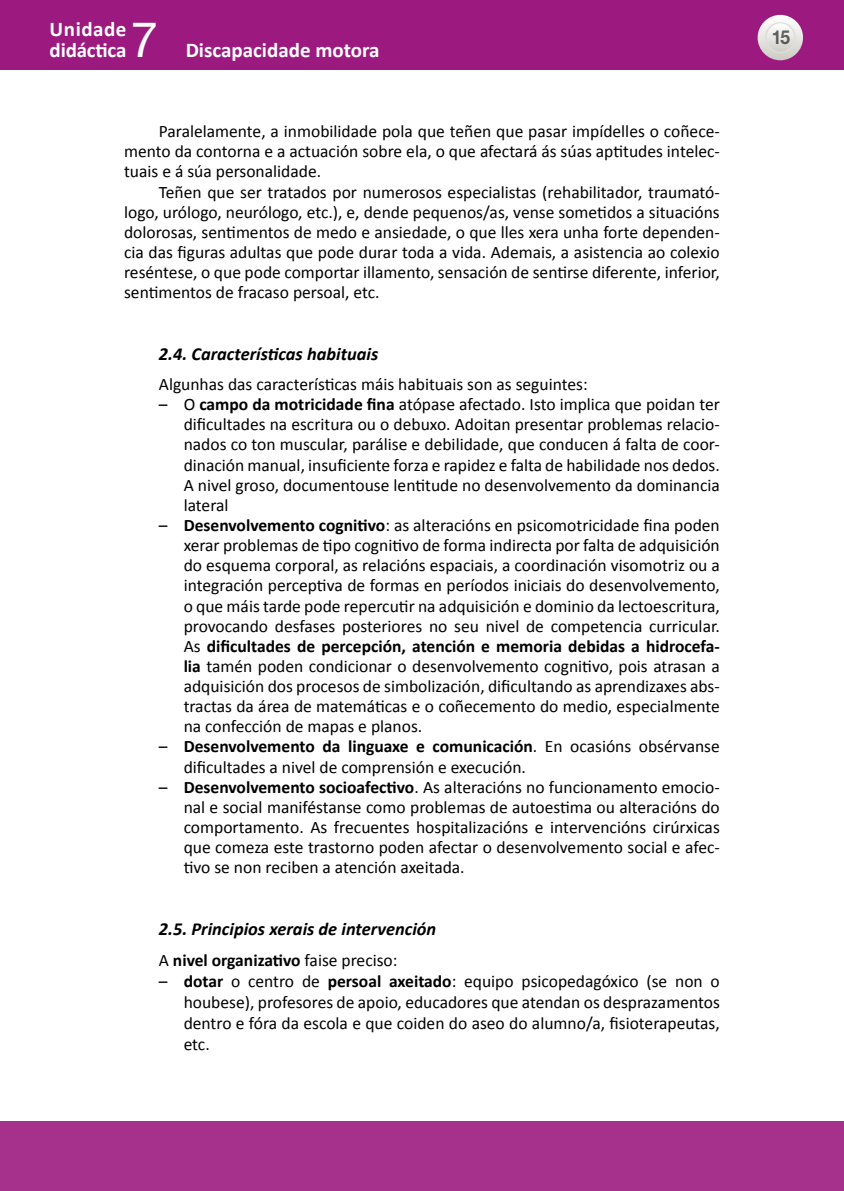
<style>
.page{position:relative;width:844px;height:1191px;background:#fff}
.page>*{position:absolute;margin:0;border:0;box-sizing:border-box;transform-origin:0 0}
.t1{font:49px "Helvetica Neue LT Std";color:#fff}
.t2{font:700 21px/21px "Calibri";color:#fff}
.t3{font:700 19.25px "Helvetica Neue LT Std";color:#000;scale:.9 1}
.t4{font:italic 700 18.38px "Calibri";color:#000}
.t5{font:17.5px/20.1px "Calibri";color:#000;text-align:justify}
.t6{font:700 17.5px "Calibri";color:#000}
.s1{font-weight:700}
.s2{font-weight:400}
</style>
<div class="page">
<div style="left:0;top:0;width:843px;height:69px;background:#9c1a7f"></div>
<svg style="left:757px;top:15px;width:45px;height:45px"></svg>
<svg style="left:765px;top:23px;width:29px;height:29px"></svg>
<div style="left:764px;top:22px;width:31px;height:31px;border:1px solid #dfdeda;border-radius:50%"></div>
<div style="left:0;top:1121px;width:843px;height:70px;background:#a6318c"></div>
<p class="t2" style="left:50px;top:18px;width:78px">Unidade didáctica</p>
<h1 class="t1" style="left:131px;top:11px;width:29px">7</h1>
<p class="t3" style="left:770px;top:26px;width:23px">15</p>
<p class="t2" style="left:186px;top:39px;width:195px">Discapacidade motora</p>
<p class="t5" style="left:124px;top:120px;width:597px;text-indent:35px">Paralelamente, a inmobilidade pola que teñen que pasar impídelles o coñece&shy;mento da contorna e a actuación sobre ela, o que afectará ás súas aptitudes intelec&shy;tuais e á súa personalidade.</p>
<p class="t5" style="left:124px;top:181px;width:597px;text-indent:35px">Teñen que ser tratados por numerosos especialistas (rehabilitador, traumató&shy;logo, urólogo, neurólogo, etc.), e, dende pequenos/as, vense sometidos a situacións dolorosas, sentimentos de medo e ansiedade, o que lles xera unha forte dependen&shy;cia das figuras adultas que pode durar toda a vida. Ademais, a asistencia ao colexio reséntese, o que pode comportar illamento, sensación de sentirse diferente, inferior, sentimentos de fracaso persoal, etc.</p>
<p class="t4" style="left:159px;top:342px;width:221px">2.4. Características habituais</p>
<p class="t5" style="left:159px;top:373px;width:430px">Algunhas das características máis habituais son as seguintes:</p>
<p class="t5" style="left:184px;top:393px;width:537px;text-indent:-25px">– O <span class="s1">campo da motricidade fina</span> atópase afectado. Isto implica que poidan ter dificultades na escritura ou o debuxo. Adoitan presentar problemas relacio&shy;nados co ton muscular, parálise e debilidade, que conducen á falta de coor&shy;dinación manual, insuficiente forza e rapidez e falta de habilidade nos dedos.<br>A nivel groso, documentouse lentitude no desenvolvemento da dominancia lateral</p>
<p class="t5" style="left:184px;top:514px;width:537px;text-indent:-25px">– <span class="s1">Desenvolvemento cognitivo</span>: as alteracións en psicomotricidade fina poden xerar problemas de tipo cognitivo de forma indirecta por falta de adquisición do esquema corporal, as relacións espaciais, a coordinación visomotriz ou a integración perceptiva de formas en períodos iniciais do desenvolvemento, o que máis tarde pode repercutir na adquisición e dominio da lectoescritura, provocando desfases posteriores no seu nivel de competencia curricular.<br>As <span class="s1">dificultades de percepción, atención e memoria debidas a hidrocefa&shy;lia</span> tamén poden condicionar o desenvolvemento cognitivo, pois atrasan a adquisición dos procesos de simbolización, dificultando as aprendizaxes abs&shy;tractas da área de matemáticas e o coñecemento do medio, especialmente na confección de mapas e planos.</p>
<p class="t5" style="left:184px;top:735px;width:537px;text-indent:-25px">– <span class="s1">Desenvolvemento da linguaxe e comunicación</span>. En ocasións obsérvanse dificultades a nivel de comprensión e execución.</p>
<p class="t5" style="left:184px;top:776px;width:537px;text-indent:-25px">– <span class="s1">Desenvolvemento socioafectivo</span>. As alteracións no funcionamento emocio&shy;nal e social maniféstanse como problemas de autoestima ou alteracións do comportamento. As frecuentes hospitalizacións e intervencións cirúrxicas que comeza este trastorno poden afectar o desenvolvemento social e afec&shy;tivo se non reciben a atención axeitada.</p>
<p class="t4" style="left:159px;top:917px;width:279px">2.5. Principios xerais de intervención</p>
<p class="t6" style="left:159px;top:947px;width:240px"><span class="s2">A</span> nivel organizativo <span class="s2">faise preciso:</span></p>
<p class="t5" style="left:184px;top:970px;width:537px;line-height:21px;text-indent:-25px">– <span class="s1">dotar</span> o centro de <span class="s1">persoal axeitado</span>: equipo psicopedagóxico (se non o houbese), profesores de apoio, educadores que atendan os desprazamentos dentro e fóra da escola e que coiden do aseo do alumno/a, fisioterapeutas, etc.</p>
</div>
